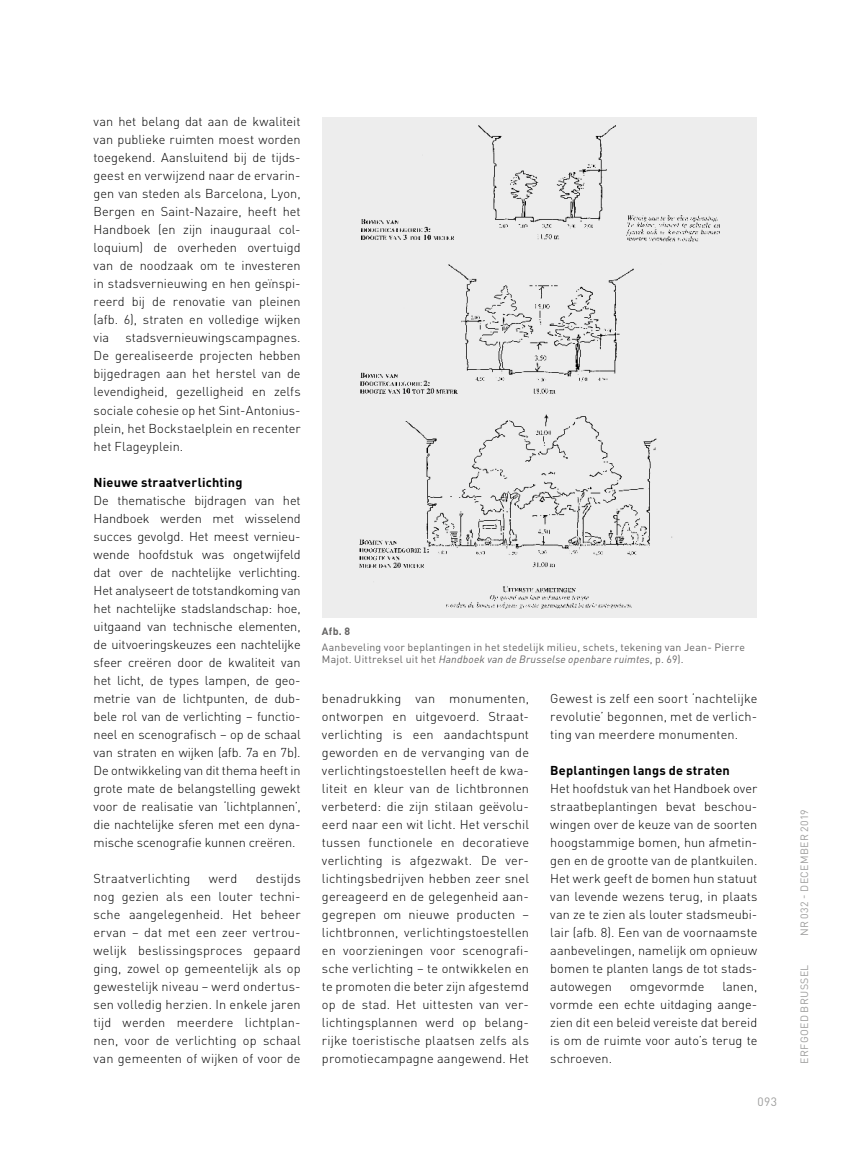
<style>
.page{position:relative;width:851px;height:1149px;background:#fff}
.page>*{position:absolute;margin:0;border:0;box-sizing:border-box;transform-origin:0 0}
.t1{font:300 12.75px/18px "DINOT";color:#000;text-align:justify}
.t2{font:700 12.75px "DINOT";letter-spacing:.015em;color:#000}
.t3{font:12px "DINOT";color:#9d9d9c}
.t4{font:10.5px/12px "DINOT";letter-spacing:.025em;color:#646363}
.t5{font:10.5px "DINOT";letter-spacing:.035em;color:#9d9d9c}
.t6{font:700 10.5px "DINOT";color:#646363}
.s1{font-style:italic}
</style>
<div class="page">
<div style="left:322px;top:117px;width:434px;height:500px;background:#ededed"></div>
<img style="left:359px;top:125px;width:361px;height:484px">
<p class="t1" style="left:94px;top:112px;width:208px">van het belang dat aan de kwaliteit van publieke ruimten moest worden toegekend. Aansluitend bij de tijds&shy;geest en verwijzend naar de ervarin&shy;gen van steden als Barcelona, Lyon, Bergen en Saint-Nazaire, heeft het Handboek (en zijn inauguraal col&shy;loquium) de overheden overtuigd van de noodzaak om te investeren in stadsvernieuwing en hen geïnspi&shy;reerd bij de renovatie van pleinen (afb. 6), straten en volledige wijken via</p>
<p class="t1" style="left:94px;top:328px;width:208px;text-indent:32px">stadsvernieuwingscampagnes.<br>De gerealiseerde projecten hebben bijgedragen aan het herstel van de levendigheid, gezelligheid en zelfs sociale cohesie op het Sint-Antonius&shy;plein, het Bockstaelplein en recenter het Flageyplein.</p>
<p class="t2" style="left:94px;top:473px;width:150px">Nieuwe straatverlichting</p>
<p class="t1" style="left:94px;top:490px;width:208px;text-align:left">De thematische bijdragen van het Handboek werden met wisselend succes gevolgd. Het meest vernieu&shy;wende hoofdstuk was ongetwijfeld dat over de nachtelijke verlichting.<br>Het analyseert de totstandkoming van het nachtelijke stadslandschap: hoe, uitgaand van technische elementen, de uitvoeringskeuzes een nachtelijke sfeer creëren door de kwaliteit van het licht, de types lampen, de geo&shy;metrie van de lichtpunten, de dub&shy;bele rol van de verlichting – functio&shy;neel en scenografisch – op de schaal van straten en wijken (afb. 7a en 7b).<br>De ontwikkeling van dit thema heeft in grote mate de belangstelling gewekt voor de realisatie van ‘lichtplannen’, die nachtelijke sferen met een dyna&shy;mische scenografie kunnen creëren.</p>
<p class="t1" style="left:94px;top:869px;width:98px">Straatverlichting</p>
<p class="t1" style="left:209px;top:869px;width:30px">werd</p>
<p class="t1" style="left:94px;top:869px;width:208px;text-indent:162px">destijds nog gezien als een louter techni&shy;sche aangelegenheid. Het beheer ervan – dat met een zeer vertrou&shy;welijk beslissingsproces gepaard ging, zowel op gemeentelijk als op gewestelijk niveau – werd ondertus&shy;sen volledig herzien. In enkele jaren tijd werden meerdere lichtplan&shy;nen, voor de verlichting op schaal van gemeenten of wijken of voor de</p>
<p class="t6" style="left:322px;top:623px;width:30px">Afb. 8</p>
<p class="t4" style="left:322px;top:640px;width:424px">Aanbeveling voor beplantingen in het stedelijk milieu, schets, tekening van Jean- Pierre<br>Majot. Uittreksel uit het <span class="s1">Handboek van de Brusselse openbare ruimtes</span>, p. 69).</p>
<p class="t1" style="left:322px;top:688px;width:208px">benadrukking van monumenten, ontworpen en uitgevoerd. Straat&shy;verlichting is een aandachtspunt geworden en de vervanging van de verlichtingstoestellen heeft de kwa&shy;liteit en kleur van de lichtbronnen verbeterd: die zijn stilaan geëvolu&shy;eerd naar een wit licht. Het verschil tussen functionele en decoratieve verlichting is afgezwakt. De ver&shy;lichtingsbedrijven hebben zeer snel gereageerd en de gelegenheid aan&shy;gegrepen om nieuwe producten – lichtbronnen, verlichtingstoestellen en voorzieningen voor scenografi&shy;sche verlichting – te ontwikkelen en te promoten die beter zijn afgestemd op de stad. Het uittesten van ver&shy;lichtingsplannen werd op belang&shy;rijke toeristische plaatsen zelfs als promotiecampagne aangewend. Het</p>
<p class="t1" style="left:550px;top:688px;width:208px">Gewest is zelf een soort ‘nachtelijke revolutie’ begonnen, met de verlich&shy;ting van meerdere monumenten.</p>
<p class="t2" style="left:550px;top:761px;width:181px">Beplantingen langs de straten</p>
<p class="t1" style="left:550px;top:778px;width:208px">Het hoofdstuk van het Handboek over straatbeplantingen bevat beschou&shy;wingen over de keuze van de soorten hoogstammige bomen, hun afmetin&shy;gen en de grootte van de plantkuilen.<br>Het werk geeft de bomen hun statuut van levende wezens terug, in plaats van ze te zien als louter stadsmeubi&shy;lair (afb. 8). Een van de voornaamste aanbevelingen, namelijk om opnieuw bomen te planten langs de tot stads&shy;autowegen</p>
<p class="t1" style="left:550px;top:976px;width:208px;text-indent:172px">lanen, vormde een echte uitdaging aange&shy;zien dit een beleid vereiste dat bereid is om de ruimte voor auto’s terug te schroeven.</p>
<p class="t1" style="left:629px;top:976px;width:76px">omgevormde</p>
<p class="t3" style="left:757px;top:1094px;width:21px">093</p>
<p class="t5" style="left:797px;top:935px;width:128px;rotate:-90deg">NR 032 - DECEMBER 2019</p>
<p class="t5" style="left:797px;top:1063px;width:101px;rotate:-90deg">ERFGOED BRUSSEL</p>
</div>
